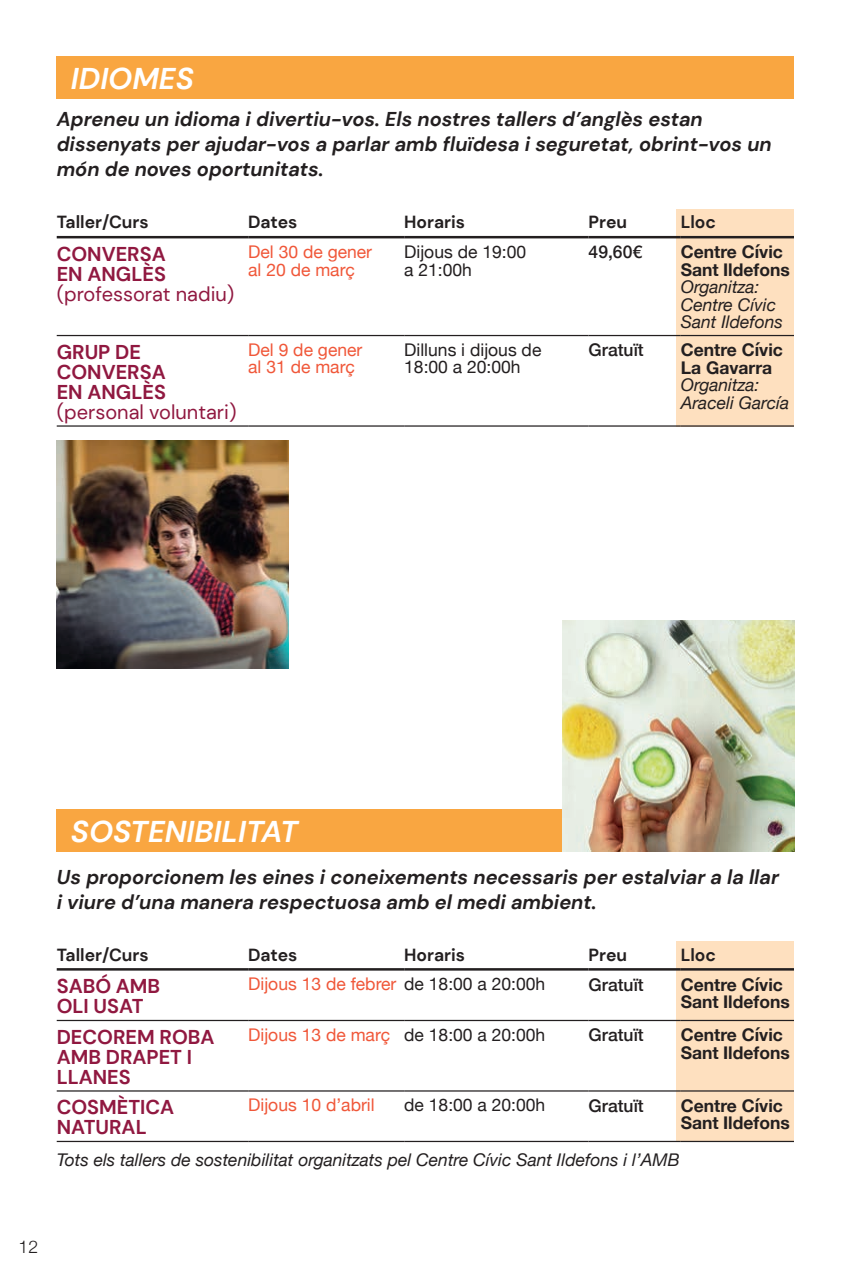
<style>
.page{position:relative;width:851px;height:1276px;background:#fff}
.page>*{position:absolute;margin:0;border:0;box-sizing:border-box;transform-origin:0 0}
.t1{font:italic 700 30px "DM Sans";color:#fff}
.t2{font:italic 700 20px/25px "DM Sans";color:#231f20}
.t3{font:700 20px/20px "DM Sans";color:#901840}
.t4{font:20px/20px "DM Sans";color:#901840}
.t5{font:italic 17.5px/17.5px "Helvetica Neue";color:#231f20}
.t6{font:700 17.5px/17.5px "Helvetica Neue";color:#231f20}
.t7{font:17.5px/17.5px "Helvetica Neue";color:#f05739}
.t8{font:17.5px/17.5px "Helvetica Neue";color:#231f20}
.t9{font:700 17.5px "DM Sans";color:#231f20}
.t10{font:500 17.5px "Helvetica Neue";color:#231f20}
.t11{font:300 17.5px "Helvetica Neue";color:#231f20}
.s1{font-weight:700}
.s2{color:#231f20}
</style>
<div class="page">
<img style="left:57px;top:441px;width:231px;height:227px">
<div style="left:57px;top:809px;width:737px;height:42px;background:#f9a641"></div>
<div style="left:676px;top:209px;width:118px;height:218px;background:#fee0bf"></div>
<div style="left:676px;top:941px;width:118px;height:201px;background:#fee0bf"></div>
<hr style="left:57px;top:236px;width:191px;height:2px;background:#231f20">
<hr style="left:248px;top:236px;width:156px;height:2px;background:#231f20">
<hr style="left:404px;top:236px;width:184px;height:2px;background:#231f20">
<hr style="left:588px;top:236px;width:92px;height:2px;background:#231f20">
<hr style="left:680px;top:236px;width:116px;height:2px;background:#231f20">
<hr style="left:57px;top:425px;width:191px;height:2px;background:#231f20">
<hr style="left:248px;top:425px;width:156px;height:2px;background:#231f20">
<hr style="left:404px;top:425px;width:184px;height:2px;background:#231f20">
<hr style="left:588px;top:425px;width:92px;height:2px;background:#231f20">
<hr style="left:680px;top:425px;width:116px;height:2px;background:#231f20">
<hr style="left:57px;top:335px;width:191px;height:1px;background:#231f20">
<hr style="left:248px;top:335px;width:156px;height:1px;background:#231f20">
<hr style="left:404px;top:335px;width:184px;height:1px;background:#231f20">
<hr style="left:588px;top:335px;width:92px;height:1px;background:#231f20">
<hr style="left:680px;top:335px;width:116px;height:1px;background:#231f20">
<hr style="left:57px;top:968px;width:191px;height:2px;background:#231f20">
<hr style="left:248px;top:968px;width:156px;height:2px;background:#231f20">
<hr style="left:404px;top:968px;width:184px;height:2px;background:#231f20">
<hr style="left:588px;top:968px;width:92px;height:2px;background:#231f20">
<hr style="left:680px;top:968px;width:116px;height:2px;background:#231f20">
<hr style="left:57px;top:1090px;width:191px;height:1px;background:#231f20">
<hr style="left:248px;top:1090px;width:156px;height:1px;background:#231f20">
<hr style="left:404px;top:1090px;width:184px;height:1px;background:#231f20">
<hr style="left:588px;top:1090px;width:92px;height:1px;background:#231f20">
<hr style="left:680px;top:1090px;width:116px;height:1px;background:#231f20">
<hr style="left:57px;top:1140px;width:191px;height:2px;background:#231f20">
<hr style="left:248px;top:1140px;width:156px;height:2px;background:#231f20">
<hr style="left:404px;top:1140px;width:184px;height:2px;background:#231f20">
<hr style="left:588px;top:1140px;width:92px;height:2px;background:#231f20">
<hr style="left:680px;top:1140px;width:116px;height:2px;background:#231f20">
<hr style="left:57px;top:1020px;width:191px;height:1px;background:#231f20">
<hr style="left:248px;top:1020px;width:156px;height:1px;background:#231f20">
<hr style="left:404px;top:1020px;width:184px;height:1px;background:#231f20">
<hr style="left:588px;top:1020px;width:92px;height:1px;background:#231f20">
<hr style="left:680px;top:1020px;width:116px;height:1px;background:#231f20">
<div style="left:57px;top:57px;width:737px;height:42px;background:#f9a641"></div>
<div style="left:794px;top:90px;width:56px;height:1084px;background:#fff"></div>
<img style="left:563px;top:620px;width:231px;height:231px">
<p class="t1" style="left:71px;top:60px;width:124px">IDIOMES</p>
<p class="t2" style="left:57px;top:107px;width:716px">Apreneu un idioma i divertiu-vos. Els nostres tallers d’anglès estan dissenyats per ajudar-vos a parlar amb fluïdesa i seguretat, obrint-vos un món de noves oportunitats.</p>
<p class="t9" style="left:57px;top:211px;width:93px">Taller/Curs</p>
<p class="t9" style="left:248px;top:211px;width:51px">Dates</p>
<p class="t9" style="left:404px;top:211px;width:62px">Horaris</p>
<p class="t9" style="left:588px;top:211px;width:40px">Preu</p>
<p class="t9" style="left:680px;top:211px;width:37px">Lloc</p>
<p class="t4" style="left:57px;top:244px;width:179px"><span class="s1">CONVERSA<br>EN ANGLÈS </span>(professorat nadiu)</p>
<p class="t7" style="left:248px;top:244px;width:125px">Del 30 de gener al 20 de març</p>
<p class="t8" style="left:404px;top:244px;width:123px">Dijous de 19:00 a 21:00h</p>
<p class="t10" style="left:588px;top:238px;width:55px">49,60€</p>
<p class="t6" style="left:680px;top:244px;width:110px">Centre Cívic<br>Sant Ildefons</p>
<p class="t5" style="left:680px;top:279px;width:80px">Organitza:</p>
<p class="t5" style="left:680px;top:297px;width:104px">Centre Cívic<br>Sant Ildefons</p>
<p class="t3" style="left:57px;top:342px;width:111px">GRUP DE<br>CONVERSA<br>EN ANGLÈS</p>
<p class="t4" style="left:57px;top:402px;width:181px">(personal voluntari)</p>
<p class="t7" style="left:248px;top:342px;width:116px">Del 9 de gener al 31 de març</p>
<p class="t8" style="left:404px;top:342px;width:139px">Dilluns i dijous de<br>18:00 a 20:00h</p>
<p class="t10" style="left:588px;top:336px;width:57px">Gratuït</p>
<p class="t6" style="left:680px;top:342px;width:104px">Centre Cívic<br>La Gavarra</p>
<p class="t5" style="left:680px;top:377px;width:110px">Organitza:<br>Araceli García</p>
<p class="t1" style="left:71px;top:812px;width:228px">SOSTENIBILITAT</p>
<p class="t2" style="left:57px;top:864px;width:723px">Us proporcionem les eines i coneixements necessaris per estalviar a la llar i viure d’una manera respectuosa amb el medi ambient.</p>
<p class="t9" style="left:57px;top:943px;width:93px">Taller/Curs</p>
<p class="t9" style="left:248px;top:943px;width:51px">Dates</p>
<p class="t9" style="left:404px;top:943px;width:62px">Horaris</p>
<p class="t9" style="left:588px;top:943px;width:40px">Preu</p>
<p class="t9" style="left:680px;top:943px;width:37px">Lloc</p>
<p class="t3" style="left:57px;top:976px;width:105px">SABÓ AMB<br>OLI USAT</p>
<p class="t7" style="left:248px;top:976px;width:298px">Dijous 13 de febrer <span class="s2">de 18:00 a 20:00h</span></p>
<p class="t10" style="left:588px;top:970px;width:57px">Gratuït</p>
<p class="t6" style="left:680px;top:976px;width:110px">Centre Cívic<br>Sant Ildefons</p>
<p class="t3" style="left:57px;top:1027px;width:159px">DECOREM ROBA<br>AMB DRAPET I<br>LLANES</p>
<p class="t7" style="left:248px;top:1026px;width:143px">Dijous 13 de març</p>
<p class="t8" style="left:404px;top:1026px;width:143px">de 18:00 a 20:00h</p>
<p class="t10" style="left:588px;top:1020px;width:57px">Gratuït</p>
<p class="t6" style="left:680px;top:1026px;width:110px">Centre Cívic<br>Sant Ildefons</p>
<p class="t3" style="left:57px;top:1097px;width:119px">COSMÈTICA<br>NATURAL</p>
<p class="t7" style="left:248px;top:1097px;width:128px">Dijous 10 d’abril</p>
<p class="t8" style="left:404px;top:1097px;width:143px">de 18:00 a 20:00h</p>
<p class="t10" style="left:588px;top:1091px;width:57px">Gratuït</p>
<p class="t6" style="left:680px;top:1097px;width:110px">Centre Cívic<br>Sant Ildefons</p>
<p class="t5" style="left:57px;top:1152px;width:624px">Tots els tallers de sostenibilitat organitzats pel Centre Cívic Sant Ildefons i l’AMB</p>
<p class="t11" style="left:19px;top:1232px;width:21px">12</p>
</div>
